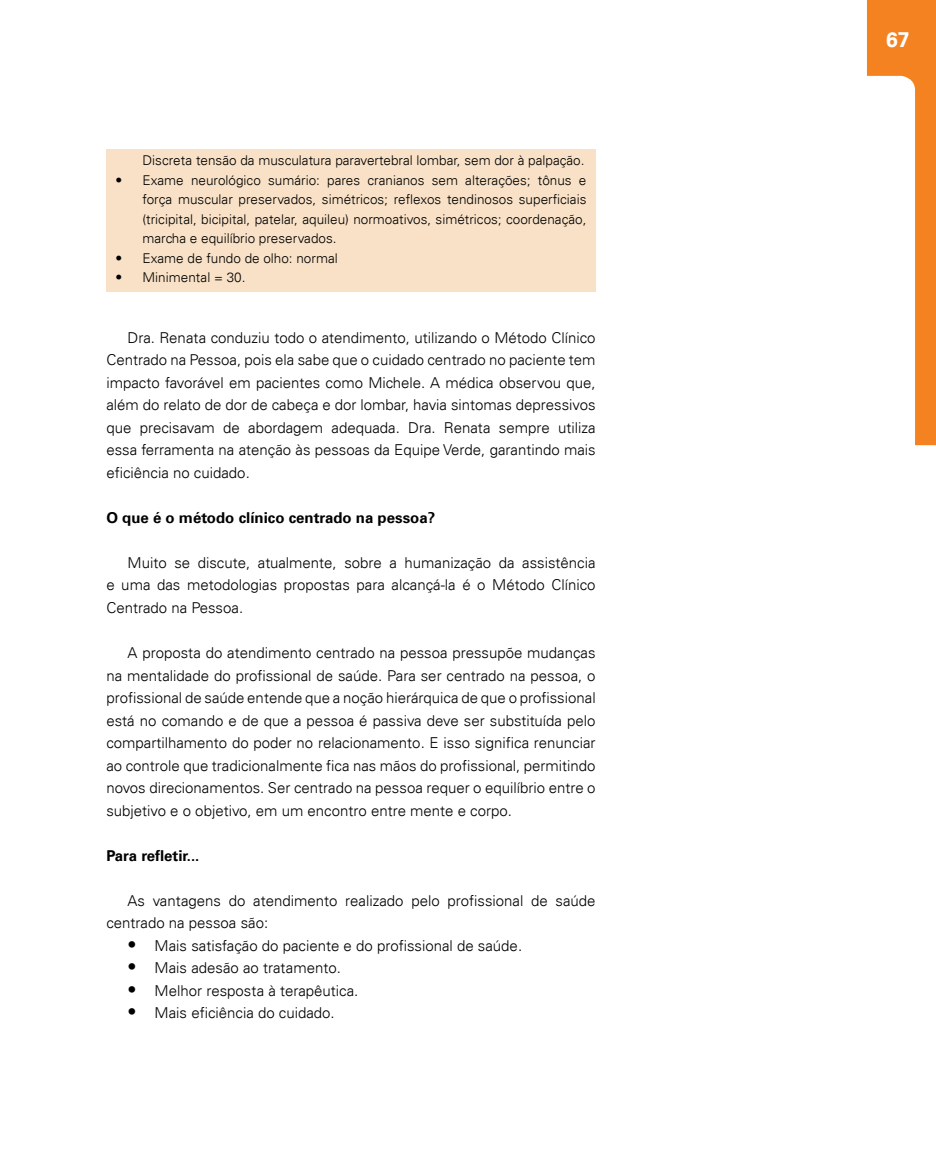
<style>
.page{position:relative;width:936px;height:1149px;background:#fff}
.page>*{position:absolute;margin:0;border:0;box-sizing:border-box;transform-origin:0 0}
.t1{font:700 21px "Univers LT";color:#fff}
.t2{font:300 15px/22.5px "Univers LT";color:#000;text-align:justify}
.t3{font:700 15px "Univers LT";color:#000}
.t4{font:300 13.5px/19.5px "Univers LT";color:#000;text-align:justify}
.s1{font-size:18px}
</style>
<div class="page">
<svg style="left:867px;top:0;width:68px;height:445px"></svg>
<div style="left:106px;top:149px;width:489px;height:142px;background:#f8e1c6"></div>
<p class="t4" style="left:142px;top:150px;width:443px">Discreta tensão da musculatura paravertebral lombar, sem dor à palpação.</p>
<p class="t4" style="left:142px;top:170px;width:445px;text-indent:-27px">• Exame neurológico sumário: pares cranianos sem alterações; tônus e força muscular preservados, simétricos; reflexos tendinosos superficiais (tricipital, bicipital, patelar, aquileu) normoativos, simétricos; coordenação, marcha e equilíbrio preservados.</p>
<p class="t4" style="left:115px;top:248px;width:224px">• Exame de fundo de olho: normal</p>
<p class="t4" style="left:115px;top:267px;width:131px">• Minimental = 30.</p>
<p class="t2" style="left:106px;top:326px;width:491px;text-indent:21px">Dra. Renata conduziu todo o atendimento, utilizando o Método Clínico Centrado na Pessoa, pois ela sabe que o cuidado centrado no paciente tem impacto favorável em pacientes como Michele. A médica observou que, além do relato de dor de cabeça e dor lombar, havia sintomas depressivos que precisavam de abordagem adequada. Dra. Renata sempre utiliza essa ferramenta na atenção às pessoas da Equipe Verde, garantindo mais eficiência no cuidado.</p>
<p class="t3" style="left:106px;top:508px;width:330px">O que é o método clínico centrado na pessoa?</p>
<p class="t2" style="left:106px;top:551px;width:490px;text-indent:21px">Muito se discute, atualmente, sobre a humanização da assistência e uma das metodologias propostas para alcançá-la é o Método Clínico Centrado na Pessoa.</p>
<p class="t2" style="left:106px;top:641px;width:491px;text-indent:21px">A proposta do atendimento centrado na pessoa pressupõe mudanças na mentalidade do profissional de saúde. Para ser centrado na pessoa, o profissional de saúde entende que a noção hierárquica de que o profissional está no comando e de que a pessoa é passiva deve ser substituída pelo compartilhamento do poder no relacionamento. E isso significa renunciar ao controle que tradicionalmente fica nas mãos do profissional, permitindo novos direcionamentos. Ser centrado na pessoa requer o equilíbrio entre o subjetivo e o objetivo, em um encontro entre mente e corpo.</p>
<p class="t3" style="left:106px;top:846px;width:95px">Para refletir...</p>
<p class="t2" style="left:106px;top:888px;width:490px;text-indent:21px">As vantagens do atendimento realizado pelo profissional de saúde centrado na pessoa são:</p>
<p class="t2" style="left:128px;top:933px;width:396px"><span class="s1">•</span> Mais satisfação do paciente e do profissional de saúde.</p>
<p class="t2" style="left:128px;top:956px;width:215px"><span class="s1">•</span> Mais adesão ao tratamento.</p>
<p class="t2" style="left:128px;top:978px;width:232px"><span class="s1">•</span> Melhor resposta à terapêutica.</p>
<p class="t2" style="left:128px;top:1001px;width:209px"><span class="s1">•</span> Mais eficiência do cuidado.</p>
<h1 class="t1" style="left:886px;top:28px;width:25px">67</h1>
</div>
